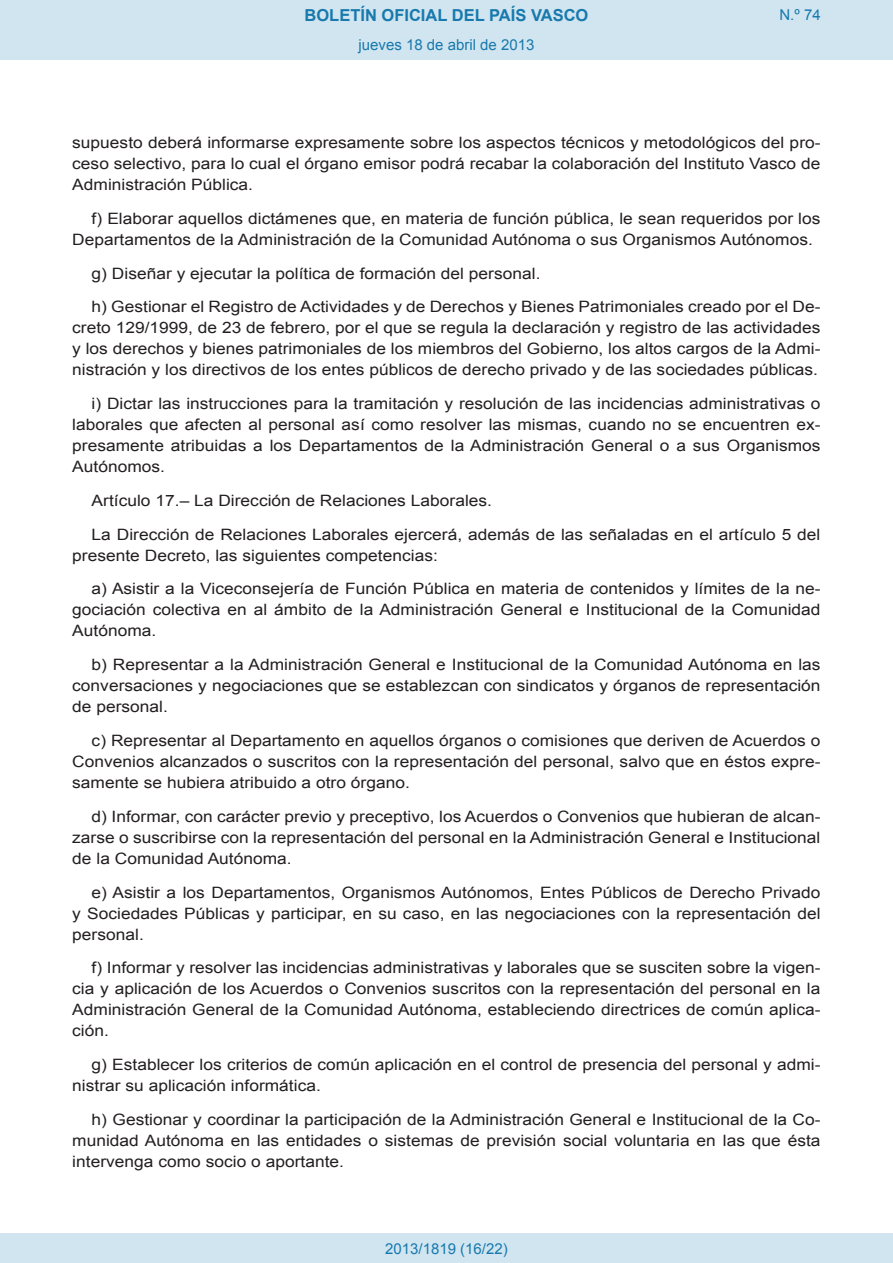
<style>
.page{position:relative;width:893px;height:1263px;background:#fff}
.page>*{position:absolute;margin:0;border:0;box-sizing:border-box;transform-origin:0 0}
.t1{font:700 16.5px "Arial";color:#1879ad}
.BOPVDetalle{font:15.6px/21px "Arial";color:#231f20;text-align:justify;scale:1.11 1}
.Paginacion_Centro{font:15px "Arial";color:#1879ad}
</style>
<div class="page">
<div style="left:0;top:0;width:893px;height:60px;background:#d0e5f0"></div>
<div style="left:0;top:1233px;width:893px;height:30px;background:#d0e5f0"></div>
<p class="t1" style="left:305px;top:4px;width:285px">BOLETÍN OFICIAL DEL PAÍS VASCO</p>
<p class="Paginacion_Centro" style="left:358px;top:35px;width:177px">jueves 18 de abril de 2013</p>
<p class="Paginacion_Centro" style="left:779px;top:5px;width:43px">N.º 74</p>
<p class="BOPVDetalle" style="left:72px;top:132px;width:676px">supuesto deberá informarse expresamente sobre los aspectos técnicos y metodológicos del pro&shy;ceso selectivo, para lo cual el órgano emisor podrá recabar la colaboración del Instituto Vasco de Administración Pública.</p>
<p class="BOPVDetalle" style="left:72px;top:208px;width:676px;text-indent:19px">f) Elaborar aquellos dictámenes que, en materia de función pública, le sean requeridos por los<br>Departamentos de la Administración de la Comunidad Autónoma o sus Organismos Autónomos.</p>
<p class="BOPVDetalle" style="left:92px;top:263px;width:406px">g) Diseñar y ejecutar la política de formación del personal.</p>
<p class="BOPVDetalle" style="left:72px;top:297px;width:676px;text-indent:19px">h) Gestionar el Registro de Actividades y de Derechos y Bienes Patrimoniales creado por el De&shy;creto 129/1999, de 23 de febrero, por el que se regula la declaración y registro de las actividades y los derechos y bienes patrimoniales de los miembros del Gobierno, los altos cargos de la Admi&shy;nistración y los directivos de los entes públicos de derecho privado y de las sociedades públicas.</p>
<p class="BOPVDetalle" style="left:72px;top:393px;width:676px;text-indent:19px">i) Dictar las instrucciones para la tramitación y resolución de las incidencias administrativas o laborales que afecten al personal así como resolver las mismas, cuando no se encuentren ex&shy;presamente atribuidas a los Departamentos de la Administración General o a sus Organismos Autónomos.</p>
<p class="BOPVDetalle" style="left:92px;top:490px;width:362px">Artículo 17.– La Dirección de Relaciones Laborales.</p>
<p class="BOPVDetalle" style="left:72px;top:524px;width:676px;text-indent:19px">La Dirección de Relaciones Laborales ejercerá, además de las señaladas en el artículo 5 del presente Decreto, las siguientes competencias:</p>
<p class="BOPVDetalle" style="left:72px;top:579px;width:676px;text-indent:19px">a) Asistir a la Viceconsejería de Función Pública en materia de contenidos y límites de la ne&shy;gociación colectiva en al ámbito de la Administración General e Institucional de la Comunidad Autónoma.</p>
<p class="BOPVDetalle" style="left:72px;top:654px;width:676px;text-indent:19px">b) Representar a la Administración General e Institucional de la Comunidad Autónoma en las conversaciones y negociaciones que se establezcan con sindicatos y órganos de representación de personal.</p>
<p class="BOPVDetalle" style="left:72px;top:730px;width:676px;text-indent:19px">c) Representar al Departamento en aquellos órganos o comisiones que deriven de Acuerdos o Convenios alcanzados o suscritos con la representación del personal, salvo que en éstos expre&shy;samente se hubiera atribuido a otro órgano.</p>
<p class="BOPVDetalle" style="left:72px;top:806px;width:676px;text-indent:19px">d) Informar, con carácter previo y preceptivo, los Acuerdos o Convenios que hubieran de alcan&shy;zarse o suscribirse con la representación del personal en la Administración General e Institucional de la Comunidad Autónoma.</p>
<p class="BOPVDetalle" style="left:72px;top:882px;width:676px;text-indent:19px">e) Asistir a los Departamentos, Organismos Autónomos, Entes Públicos de Derecho Privado y Sociedades Públicas y participar, en su caso, en las negociaciones con la representación del personal.</p>
<p class="BOPVDetalle" style="left:72px;top:957px;width:676px;text-indent:19px">f) Informar y resolver las incidencias administrativas y laborales que se susciten sobre la vigen&shy;cia y aplicación de los Acuerdos o Convenios suscritos con la representación del personal en la Administración General de la Comunidad Autónoma, estableciendo directrices de común aplica&shy;ción.</p>
<p class="BOPVDetalle" style="left:72px;top:1054px;width:676px;text-indent:19px">g) Establecer los criterios de común aplicación en el control de presencia del personal y admi&shy;nistrar su aplicación informática.</p>
<p class="BOPVDetalle" style="left:72px;top:1109px;width:676px;text-indent:19px">h) Gestionar y coordinar la participación de la Administración General e Institucional de la Co&shy;munidad Autónoma en las entidades o sistemas de previsión social voluntaria en las que ésta intervenga como socio o aportante.</p>
<p class="Paginacion_Centro" style="left:385px;top:1238px;width:124px">2013/1819 (16/22)</p>
</div>
